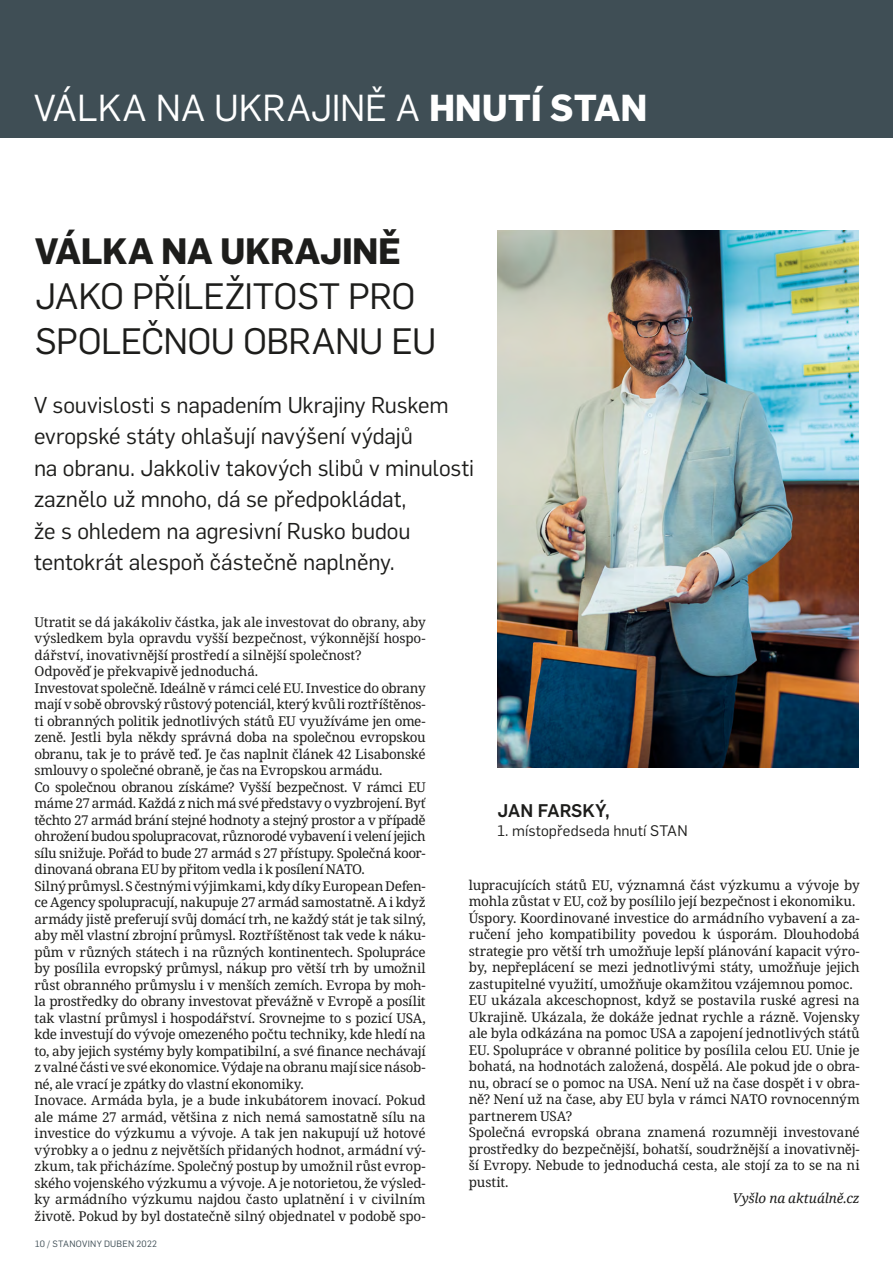
<style>
.page{position:relative;width:893px;height:1263px;background:#fff}
.page>*{position:absolute;margin:0;border:0;box-sizing:border-box;transform-origin:0 0}
.t1{font:36.9px "Flama";color:#fff}
.t2{font:36px/45px "Flama";letter-spacing:-.015em;color:#1d1d1b}
.t3{font:700 36px "Flama";letter-spacing:-.015em;color:#1d1d1b}
.t4{font:22.5px/31.5px "Flama";letter-spacing:-.005em;color:#1d1d1b}
.t5{font:500 18px "Flama";letter-spacing:-.005em;color:#1d1d1b}
.t6{font:15px "Flama";letter-spacing:.01em;color:#1d1d1b}
.t7{font:13.5px/16.5px "Noto Serif";letter-spacing:-.02em;color:#1d1d1b}
.t8{font:italic 13.5px "Noto Serif";letter-spacing:-.005em;color:#1d1d1b}
.t9{font:9px "Flama";letter-spacing:.03em;color:#3f4e55}
.s1{font-weight:700}
</style>
<div class="page">
<div style="left:0;top:0;width:893px;height:138px;background:#3f4e55"></div>
<img style="left:497px;top:230px;width:362px;height:537px">
<h1 class="t1" style="left:34px;top:83px;width:615px">VÁLKA NA UKRAJINĚ A <span class="s1">HNUTÍ STAN</span></h1>
<h2 class="t3" style="left:35px;top:225px;width:367px">VÁLKA NA UKRAJINĚ</h2>
<h2 class="t2" style="left:35px;top:271px;width:403px">JAKO PŘÍLEŽITOST PRO<br>SPOLEČNOU OBRANU EU</h2>
<p class="t4" style="left:34px;top:387px;width:442px">V souvislosti s napadením Ukrajiny Ruskem evropské státy ohlašují navýšení výdajů<br>na obranu. Jakkoliv takových slibů v minulosti zaznělo už mnoho, dá se předpokládat,<br>že s ohledem na agresivní Rusko budou tentokrát alespoň částečně naplněny.</p>
<p class="t7" style="left:35px;top:614px;width:393px">Utratit se dá jakákoliv částka, jak ale investovat do obrany, aby výsledkem byla opravdu vyšší bezpečnost, výkonnější hospo&shy;dářství, inovativnější prostředí a silnější společnost?<br>Odpověď je překvapivě jednoduchá.<br>Investovat společně. Ideálně v rámci celé EU. Investice do obrany mají v sobě obrovský růstový potenciál, který kvůli roztříštěnos&shy;ti obranných politik jednotlivých států EU využíváme jen ome&shy;zeně. Jestli byla někdy správná doba na společnou evropskou obranu, tak je to právě teď. Je čas naplnit článek 42 Lisabonské smlouvy o společné obraně, je čas na Evropskou armádu.<br>Co společnou obranou získáme? Vyšší bezpečnost. V rámci EU máme 27 armád. Každá z nich má své představy o vyzbrojení. Byť těchto 27 armád brání stejné hodnoty a stejný prostor a v případě ohrožení budou spolupracovat, různorodé vybavení i velení jejich sílu snižuje. Pořád to bude 27 armád s 27 přístupy. Společná koor&shy;dinovaná obrana EU by přitom vedla i k posílení NATO.<br>Silný průmysl. S čestnými výjimkami, kdy díky European Defen&shy;ce Agency spolupracují, nakupuje 27 armád samostatně. A i když armády jistě preferují svůj domácí trh, ne každý stát je tak silný, aby měl vlastní zbrojní průmysl. Roztříštěnost tak vede k náku&shy;pům v různých státech i na různých kontinentech. Spolupráce by posílila evropský průmysl, nákup pro větší trh by umožnil růst obranného průmyslu i v menších zemích. Evropa by moh&shy;la prostředky do obrany investovat převážně v Evropě a posílit tak vlastní průmysl i hospodářství. Srovnejme to s pozicí USA, kde investují do vývoje omezeného počtu techniky, kde hledí na to, aby jejich systémy byly kompatibilní, a své finance nechávají z valné části ve své ekonomice. Výdaje na obranu mají sice násob&shy;né, ale vrací je zpátky do vlastní ekonomiky.<br>Inovace. Armáda byla, je a bude inkubátorem inovací. Pokud ale máme 27 armád, většina z nich nemá samostatně sílu na investice do výzkumu a vývoje. A tak jen nakupují už hotové výrobky a o jednu z největších přidaných hodnot, armádní vý&shy;zkum, tak přicházíme. Společný postup by umožnil růst evrop&shy;ského vojenského výzkumu a vývoje. A je notorietou, že výsled&shy;ky armádního výzkumu najdou často uplatnění i v civilním životě. Pokud by byl dostatečně silný objednatel v podobě spo-</p>
<p class="t9" style="left:35px;top:1238px;width:123px">10 / STANOVINY DUBEN 2022</p>
<h3 class="t5" style="left:497px;top:797px;width:114px">JAN FARSKÝ,</h3>
<p class="t6" style="left:497px;top:821px;width:192px">1. místopředseda hnutí STAN</p>
<p class="t7" style="left:469px;top:877px;width:392px">lupracujících států EU, významná část výzkumu a vývoje by mohla zůstat v EU, což by posílilo její bezpečnost i ekonomiku.<br>Úspory. Koordinované investice do armádního vybavení a za&shy;ručení jeho kompatibility povedou k úsporám. Dlouhodobá strategie pro větší trh umožňuje lepší plánování kapacit výro&shy;by, nepřeplácení se mezi jednotlivými státy, umožňuje jejich zastupitelné využití, umožňuje okamžitou vzájemnou pomoc.<br>EU ukázala akceschopnost, když se postavila ruské agresi na Ukrajině. Ukázala, že dokáže jednat rychle a rázně. Vojensky ale byla odkázána na pomoc USA a zapojení jednotlivých států EU. Spolupráce v obranné politice by posílila celou EU. Unie je bohatá, na hodnotách založená, dospělá. Ale pokud jde o obra&shy;nu, obrací se o pomoc na USA. Není už na čase dospět i v obra&shy;ně? Není už na čase, aby EU byla v rámci NATO rovnocenným partnerem USA?<br>Společná evropská obrana znamená rozumněji investované prostředky do bezpečnější, bohatší, soudržnější a inovativněj&shy;ší Evropy. Nebude to jednoduchá cesta, ale stojí za to se na ni pustit.</p>
<p class="t8" style="left:732px;top:1189px;width:129px">Vyšlo na aktuálně.cz</p>
</div>
